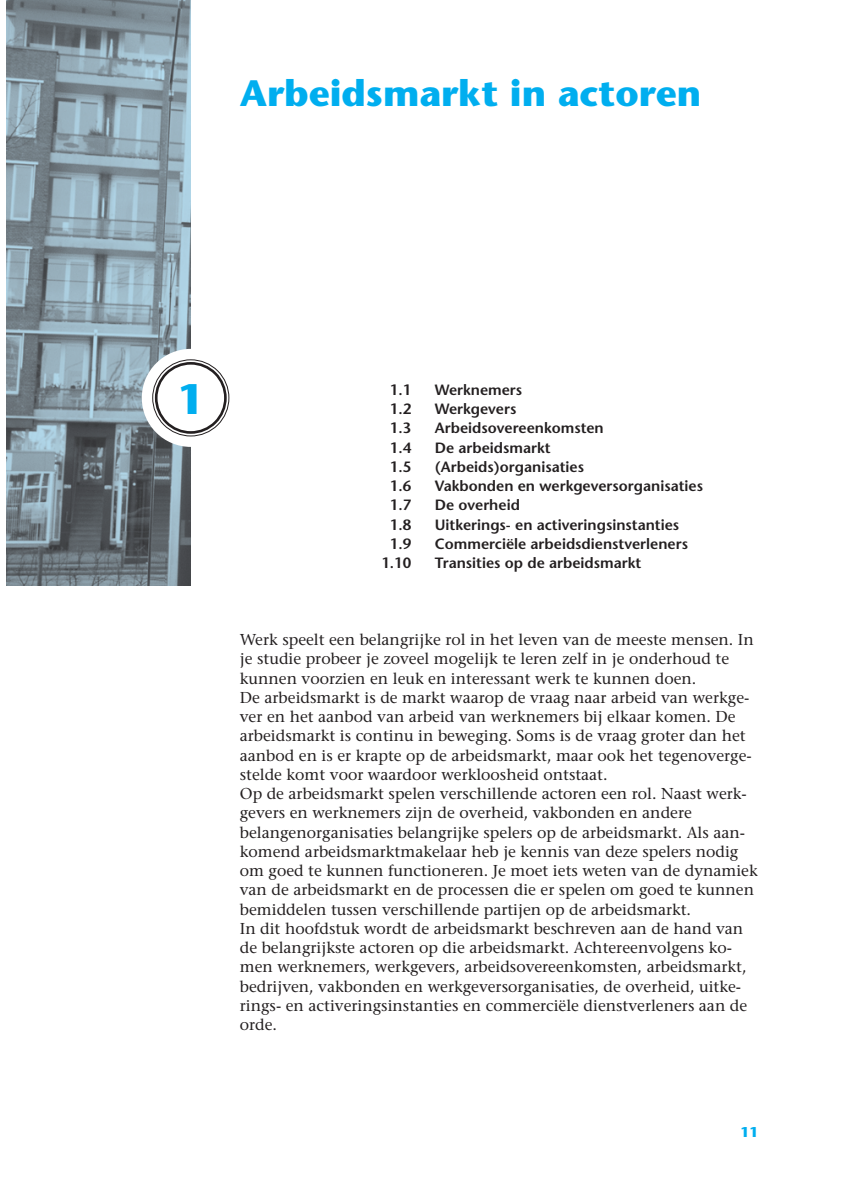
<style>
.page{position:relative;width:844px;height:1191px;background:#fff}
.page>*{position:absolute;margin:0;border:0;box-sizing:border-box;transform-origin:0 0}
.t1{font:700 42px "Stone Sans";color:#00aeef}
.t2{font:700 36.75px "Stone Sans";color:#00aeef}
.t3{font:15.75px/19.2px "Stone Serif";color:#231f20}
.t4{font:600 14.88px "Stone Sans";color:#231f20}
.t5{font:700 14px "Stone Sans";color:#00aeef}
</style>
<div class="page">
<img style="left:7px;top:0;width:184px;height:585px">
<div style="left:142px;top:349px;width:98px;height:98px;background:#fff;border-radius:50%"></div>
<svg style="left:152px;top:359px;width:78px;height:78px"></svg>
<p class="t2" style="left:240px;top:79px;width:463px">Arbeidsmarkt in actoren</p>
<p class="t1" style="left:177px;top:383px;width:28px">1</p>
<p class="t4" style="left:390px;top:384px;width:23px">1.1</p>
<p class="t4" style="left:435px;top:384px;width:89px">Werknemers</p>
<p class="t4" style="left:390px;top:403px;width:23px">1.2</p>
<p class="t4" style="left:435px;top:403px;width:83px">Werkgevers</p>
<p class="t4" style="left:390px;top:422px;width:23px">1.3</p>
<p class="t4" style="left:435px;top:422px;width:170px">Arbeidsovereenkomsten</p>
<p class="t4" style="left:390px;top:441px;width:23px">1.4</p>
<p class="t4" style="left:435px;top:441px;width:117px">De arbeidsmarkt</p>
<p class="t4" style="left:390px;top:461px;width:23px">1.5</p>
<p class="t4" style="left:435px;top:461px;width:151px">(Arbeids)organisaties</p>
<p class="t4" style="left:390px;top:480px;width:23px">1.6</p>
<p class="t4" style="left:435px;top:480px;width:269px">Vakbonden en werkgeversorganisaties</p>
<p class="t4" style="left:390px;top:499px;width:23px">1.7</p>
<p class="t4" style="left:435px;top:499px;width:87px">De overheid</p>
<p class="t4" style="left:390px;top:518px;width:23px">1.8</p>
<p class="t4" style="left:435px;top:518px;width:246px">Uitkerings- en activeringsinstanties</p>
<p class="t4" style="left:390px;top:538px;width:23px">1.9</p>
<p class="t4" style="left:435px;top:538px;width:254px">Commerciële arbeidsdienstverleners</p>
<p class="t4" style="left:381px;top:557px;width:31px">1.10</p>
<p class="t4" style="left:435px;top:557px;width:208px">Transities op de arbeidsmarkt</p>
<p class="t3" style="left:240px;top:631px;width:519px">Werk speelt een belangrijke rol in het leven van de meeste mensen. In je studie probeer je zoveel mogelijk te leren zelf in je onderhoud te kunnen voorzien en leuk en interessant werk te kunnen doen.<br>De arbeidsmarkt is de markt waarop de vraag naar arbeid van werkge&shy;ver en het aanbod van arbeid van werknemers bij elkaar komen. De arbeidsmarkt is continu in beweging. Soms is de vraag groter dan het aanbod en is er krapte op de arbeidsmarkt, maar ook het tegenoverge&shy;stelde komt voor waardoor werkloosheid ontstaat.<br>Op de arbeidsmarkt spelen verschillende actoren een rol. Naast werk&shy;gevers en werknemers zijn de overheid, vakbonden en andere belangen organisaties belangrijke spelers op de arbeidsmarkt. Als aan&shy;komend arbeidsmarktmakelaar heb je kennis van deze spelers nodig om goed te kunnen functioneren. Je moet iets weten van de dynamiek van de arbeidsmarkt en de processen die er spelen om goed te kunnen bemiddelen tussen verschillende partijen op de arbeidsmarkt.<br>In dit hoofdstuk wordt de arbeidsmarkt beschreven aan de hand van de belangrijkste actoren op die arbeidsmarkt. Achtereenvolgens ko&shy;men werknemers, werkgevers, arbeidsovereenkomsten, arbeidsmarkt, bedrijven, vakbonden en werkgeversorganisaties, de overheid, uitke&shy;rings- en activeringsinstanties en commerciële dienstverleners aan de orde.</p>
<p class="t5" style="left:740px;top:1126px;width:19px">11</p>
</div>
